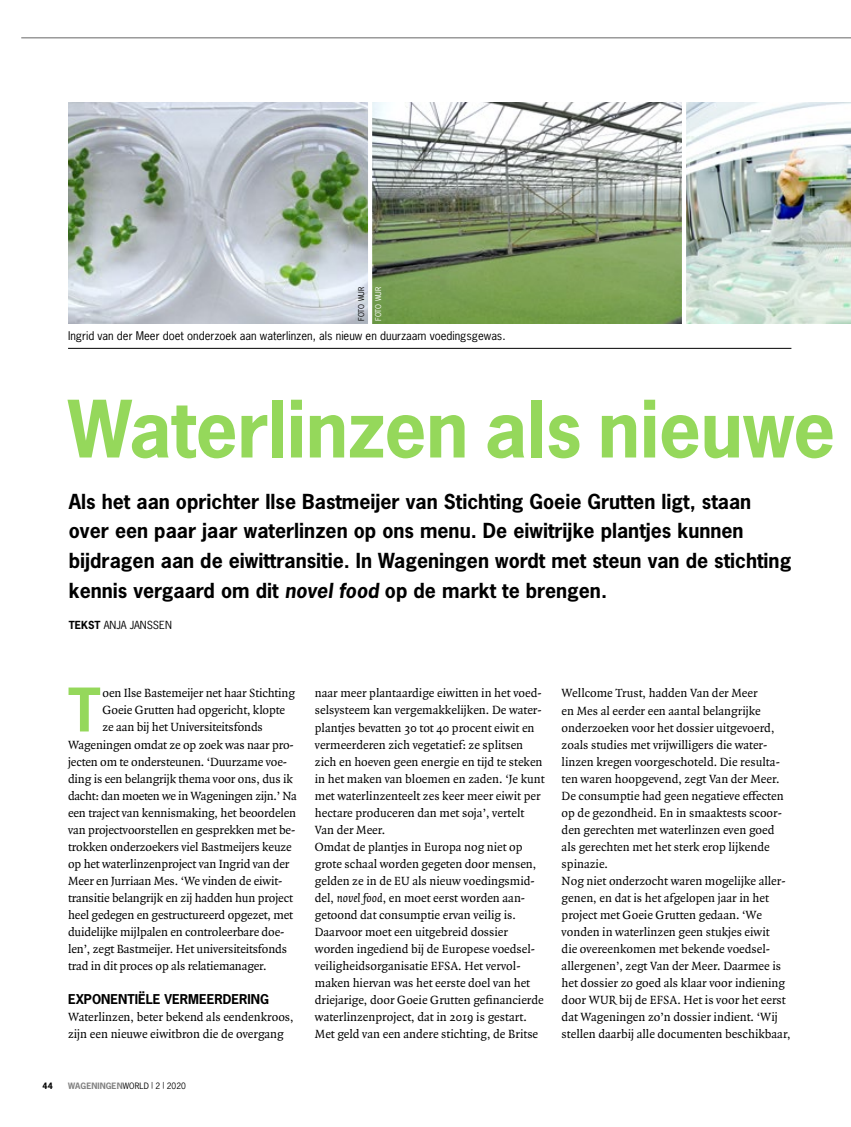
<style>
.page{position:relative;width:851px;height:1127px;background:#fff}
.page>*{position:absolute;margin:0;border:0;box-sizing:border-box;transform-origin:0 0}
.t1{font:700 74.25px "News Gothic Std";letter-spacing:-.005em;color:#95d85b}
.t2{font:700 56.4px "News Gothic Std";color:#95d85b}
.t3{font:700 19.5px/30px "News Gothic Std";color:#000}
.t4{font:12.75px/17px "Quadraat OT";color:#000}
.t5{font:12.75px "Quadraat OT";letter-spacing:-.02em;color:#000}
.t6{font:700 12.75px "News Gothic Std";color:#000}
.t7{font:11.25px "News Gothic Std";color:#000}
.t8{font:10.5px "News Gothic Std";color:#000}
.t9{font:700 8.25px "News Gothic Std";letter-spacing:.01em;color:#818181}
.t10{font:700 8.25px "News Gothic Std";color:#000}
.t11{font:7.5px "News Gothic Std";color:#000}
.t12{font:7.5px "News Gothic Std";color:#fff}
.s1{font-style:italic}
.s2{font-weight:700}
.s3{font-weight:400;color:#000}
</style>
<div class="page">
<img style="left:68px;top:102px;width:782px;height:222px">
<svg style="left:21px;top:37px;width:829px;height:2px;background:#b2b2b2"></svg>
<hr style="left:68px;top:348px;width:723px;height:1px;background:#000">
<hr style="left:368px;top:81px;width:4px;height:247px;background:#fff">
<div style="left:681px;top:81px;width:5px;height:247px;background:#fff"></div>
<p class="t11" style="left:356px;top:321px;width:36px;rotate:-90deg">FOTO WUR</p>
<p class="t12" style="left:373px;top:321px;width:36px;rotate:-90deg">FOTO WUR</p>
<p class="t7" style="left:68px;top:329px;width:439px">Ingrid van der Meer doet onderzoek aan waterlinzen, als nieuw en duurzaam voedingsgewas.</p>
<h1 class="t1" style="left:68px;top:380px;width:768px">Waterlinzen als nieuwe</h1>
<p class="t3" style="left:69px;top:486px;width:724px">Als het aan oprichter Ilse Bastmeijer van Stichting Goeie Grutten ligt, staan over een paar jaar waterlinzen op ons menu. De eiwitrijke plantjes kunnen bijdragen aan de eiwittransitie. In Wageningen wordt met steun van de stichting kennis vergaard om dit <span class="s1">novel food</span> op de markt te brengen.</p>
<p class="t8" style="left:69px;top:618px;width:104px"><span class="s2">TEKST</span> ANJA JANSSEN</p>
<h2 class="t2" style="left:68px;top:673px;width:34px">T</h2>
<p class="t4" style="left:102px;top:685px;width:194px">oen Ilse Bastemeijer net haar Stichting</p>
<p class="t4" style="left:102px;top:702px;width:184px">Goeie Grutten had opgericht, klopte</p>
<p class="t4" style="left:102px;top:719px;width:162px">ze aan bij het Universiteitsfonds</p>
<p class="t4" style="left:68px;top:736px;width:227px">Wageningen omdat ze op zoek was naar pro-</p>
<p class="t4" style="left:68px;top:753px;width:220px">jecten om te ondersteunen. ‘Duurzame voe-</p>
<p class="t4" style="left:68px;top:770px;width:226px">ding is een belangrijk thema voor ons, dus ik</p>
<p class="t5" style="left:68px;top:788px;width:230px">dacht: dan moeten we in Wageningen zijn.’ Na</p>
<p class="t4" style="left:68px;top:804px;width:230px">een traject van kennismaking, het beoordelen</p>
<p class="t4" style="left:68px;top:821px;width:229px">van projectvoorstellen en gesprekken met be-</p>
<p class="t4" style="left:68px;top:838px;width:225px">trokken onderzoekers viel Bastmeijers keuze</p>
<p class="t4" style="left:68px;top:855px;width:223px">op het waterlinzenproject van Ingrid van der</p>
<p class="t4" style="left:68px;top:872px;width:216px">Meer en Jurriaan Mes. ‘We vinden de eiwit-</p>
<p class="t4" style="left:68px;top:889px;width:226px">transitie belangrijk en zij hadden hun project</p>
<p class="t4" style="left:68px;top:906px;width:226px">heel gedegen en gestructureerd opgezet, met</p>
<p class="t4" style="left:68px;top:923px;width:218px">duidelijke mijlpalen en controleerbare doe-</p>
<p class="t4" style="left:68px;top:940px;width:220px">len’, zegt Bastmeijer. Het universiteitsfonds</p>
<p class="t4" style="left:68px;top:957px;width:200px">trad in dit proces op als relatiemanager.</p>
<p class="t6" style="left:68px;top:990px;width:202px">EXPONENTIËLE VERMEERDERING</p>
<p class="t4" style="left:68px;top:1008px;width:227px">Waterlinzen, beter bekend als eendenkroos, zijn een nieuwe eiwitbron die de overgang</p>
<p class="t10" style="left:43px;top:1080px;width:12px">44</p>
<p class="t9" style="left:68px;top:1080px;width:119px">WAGENINGEN<span class="s3">WORLD</span> <sup>|</sup> <span class="s3">2</span> <sup>|</sup> <span class="s3">2020</span></p>
<p class="t4" style="left:315px;top:685px;width:231px">naar meer plantaardige eiwitten in het voed&shy;selsysteem kan vergemakkelijken. De water&shy;plantjes bevatten 30 tot 40 procent eiwit en vermeerderen zich vegetatief: ze splitsen zich en hoeven geen energie en tijd te steken in het maken van bloemen en zaden. ‘Je kunt met waterlinzenteelt zes keer meer eiwit per hectare produceren dan met soja’, vertelt Van der Meer.<br>Omdat de plantjes in Europa nog niet op grote schaal worden gegeten door mensen, gelden ze in de EU als nieuw voedingsmid&shy;del, <span class="s1">novel food</span>, en moet eerst worden aan&shy;getoond dat consumptie ervan veilig is.<br>Daarvoor moet een uitgebreid dossier worden ingediend bij de Europese voedsel&shy;veiligheidsorganisatie EFSA. Het vervol&shy;maken hiervan was het eerste doel van het driejarige, door Goeie Grutten gefinancierde waterlinzenproject, dat in 2019 is gestart.<br>Met geld van een andere stichting, de Britse</p>
<p class="t4" style="left:561px;top:685px;width:230px">Wellcome Trust, hadden Van der Meer<br>en Mes al eerder een aantal belangrijke onderzoeken voor het dossier uitgevoerd, zoals studies met vrijwilligers die water&shy;linzen kregen voorgeschoteld. Die resulta&shy;ten waren hoopgevend, zegt Van der Meer.<br>De consumptie had geen negatieve effecten op de gezondheid. En in smaaktests scoor&shy;den gerechten met waterlinzen even goed als gerechten met het sterk erop lijkende spinazie.<br>Nog niet onderzocht waren mogelijke aller&shy;genen, en dat is het afgelopen jaar in het project met Goeie Grutten gedaan. ‘We vonden in waterlinzen geen stukjes eiwit<br>die overeenkomen met bekende voedsel&shy;allergenen’, zegt Van der Meer. Daarmee is het dossier zo goed als klaar voor indiening door WUR bij de EFSA. Het is voor het eerst dat Wageningen zo’n dossier indient. ‘Wij stellen daarbij alle documenten beschikbaar,</p>
</div>
